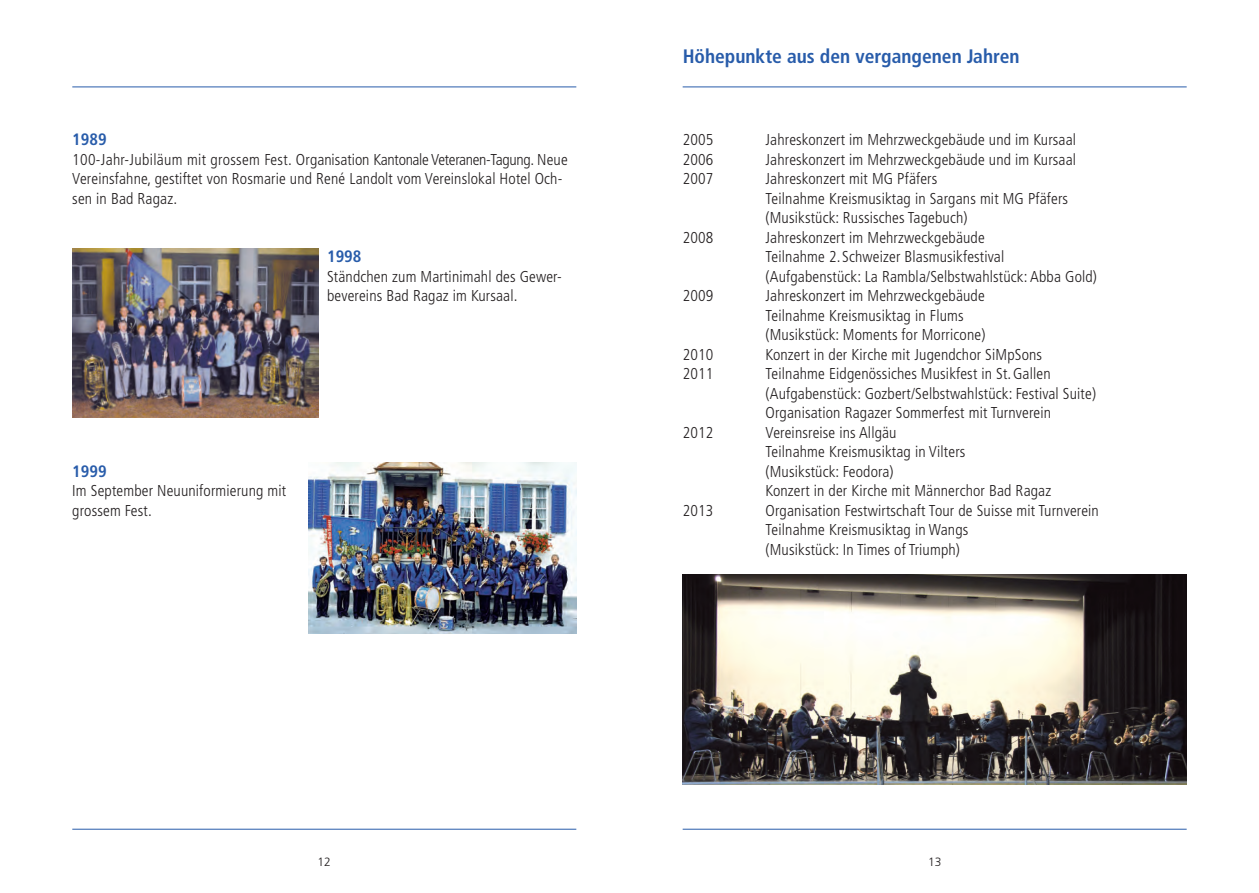
<style>
.page{position:relative;width:1259px;height:893px;background:#fff}
.page>*{position:absolute;margin:0;border:0;box-sizing:border-box;transform-origin:0 0}
.t1{font:700 condensed 19.5px "Frutiger LT Std";color:#285caa}
.t2{font:700 condensed 16.5px "Frutiger LT Std";color:#285caa}
.t3{font:300 condensed 15.75px/19.5px "Frutiger LT Std";letter-spacing:.01em;color:#231f20}
.t4{font:300 12px "Frutiger LT Std";color:#231f20}
</style>
<div class="page">
<hr style="left:72px;top:829px;width:504px;height:1px;background:#285caa">
<hr style="left:72px;top:87px;width:504px;height:1px;background:#285caa">
<hr style="left:682px;top:87px;width:504px;height:1px;background:#285caa">
<hr style="left:682px;top:829px;width:504px;height:1px;background:#285caa">
<img style="left:72px;top:249px;width:246px;height:169px">
<img style="left:308px;top:462px;width:268px;height:171px">
<img style="left:682px;top:574px;width:504px;height:211px">
<p class="t2" style="left:72px;top:130px;width:36px">1989</p>
<p class="t3" style="left:72px;top:150px;width:497px">100-Jahr-Jubiläum mit grossem Fest. Organisation Kantonale Veteranen-Tagung. Neue<br>Vereinsfahne, gestiftet von Rosmarie und René Landolt vom Vereinslokal Hotel Och&shy;sen in Bad Ragaz.</p>
<p class="t2" style="left:327px;top:247px;width:36px">1998</p>
<p class="t3" style="left:327px;top:267px;width:236px">Ständchen zum Martinimahl des Gewer&shy;bevereins Bad Ragaz im Kursaal.</p>
<p class="t2" style="left:72px;top:461px;width:36px">1999</p>
<p class="t3" style="left:72px;top:481px;width:215px">Im September Neuuniformierung mit grossem Fest.</p>
<p class="t1" style="left:682px;top:45px;width:338px">Höhepunkte aus den vergangenen Jahren</p>
<p class="t3" style="left:682px;top:130px;width:32px">2005</p>
<p class="t3" style="left:765px;top:130px;width:312px">Jahreskonzert im Mehrzweckgebäude und im Kursaal</p>
<p class="t3" style="left:682px;top:150px;width:32px">2006</p>
<p class="t3" style="left:765px;top:150px;width:312px">Jahreskonzert im Mehrzweckgebäude und im Kursaal</p>
<p class="t3" style="left:682px;top:169px;width:32px">2007</p>
<p class="t3" style="left:765px;top:169px;width:304px">Jahreskonzert mit MG Pfäfers<br>Teilnahme Kreismusiktag in Sargans mit MG Pfäfers (Musikstück: Russisches Tagebuch)</p>
<p class="t3" style="left:682px;top:228px;width:32px">2008</p>
<p class="t3" style="left:765px;top:228px;width:333px">Jahreskonzert im Mehrzweckgebäude<br>Teilnahme 2.Schweizer Blasmusikfestival (Aufgabenstück: La Rambla/Selbstwahlstück: Abba Gold)</p>
<p class="t3" style="left:682px;top:286px;width:32px">2009</p>
<p class="t3" style="left:765px;top:286px;width:221px">Jahreskonzert im Mehrzweckgebäude<br>Teilnahme Kreismusiktag in Flums (Musikstück: Moments for Morricone)</p>
<p class="t3" style="left:682px;top:345px;width:32px">2010</p>
<p class="t3" style="left:765px;top:345px;width:278px">Konzert in der Kirche mit Jugendchor SiMpSons</p>
<p class="t3" style="left:682px;top:364px;width:32px">2011</p>
<p class="t3" style="left:765px;top:364px;width:332px">Teilnahme Eidgenössiches Musikfest in St.Gallen (Aufgabenstück: Gozbert/Selbstwahlstück: Festival Suite)<br>Organisation Ragazer Sommerfest mit Turnverein</p>
<p class="t3" style="left:682px;top:423px;width:32px">2012</p>
<p class="t3" style="left:765px;top:423px;width:287px">Vereinsreise ins Allgäu<br>Teilnahme Kreismusiktag in Vilters<br>(Musikstück: Feodora)<br>Konzert in der Kirche mit Männerchor Bad Ragaz</p>
<p class="t3" style="left:682px;top:501px;width:32px">2013</p>
<p class="t3" style="left:765px;top:501px;width:335px">Organisation Festwirtschaft Tour de Suisse mit Turnverein<br>Teilnahme Kreismusiktag in Wangs<br>(Musikstück: In Times of Triumph)</p>
<p class="t4" style="left:318px;top:855px;width:15px">12</p>
<p class="t4" style="left:928px;top:855px;width:15px">13</p>
</div>
